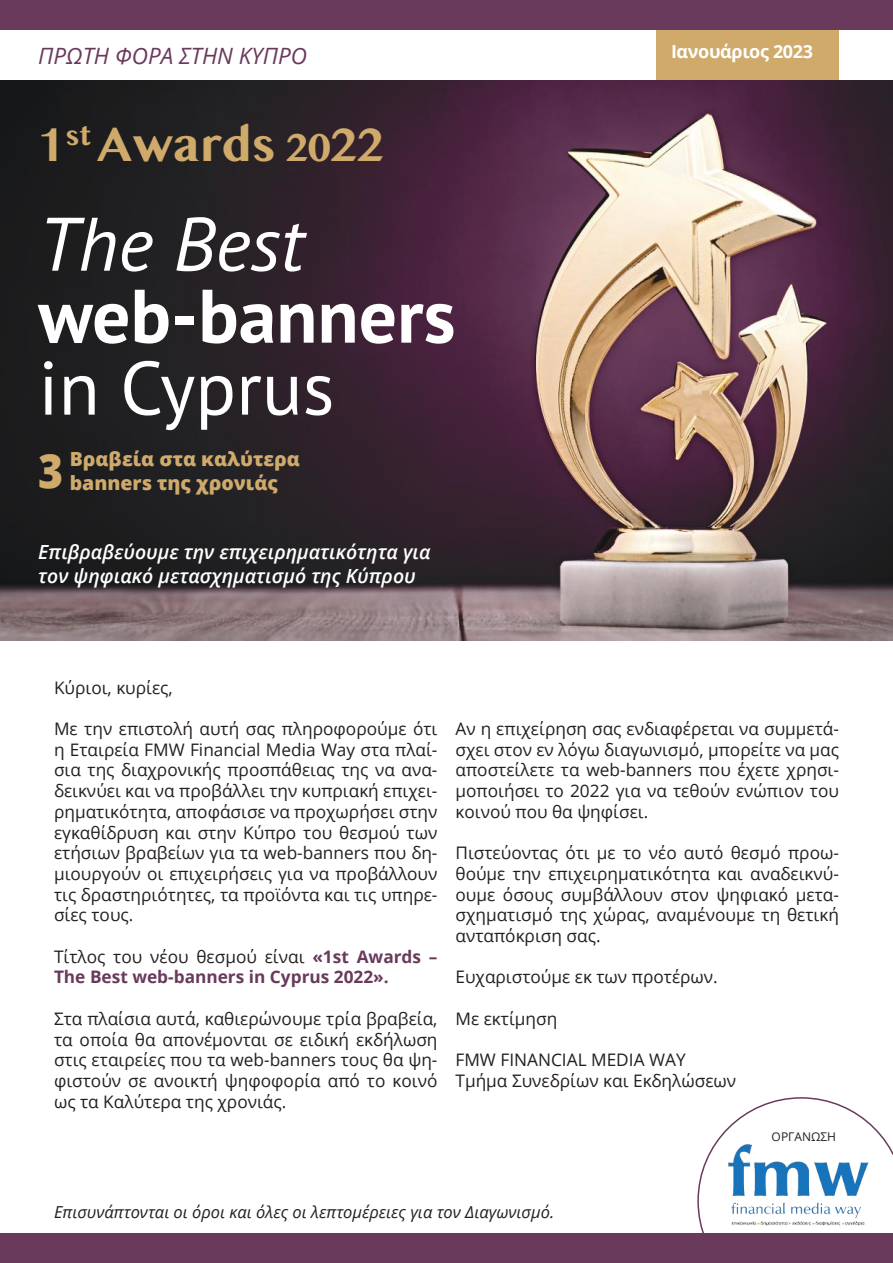
<style>
.page{position:relative;width:893px;height:1263px;background:#fff}
.page>*{position:absolute;margin:0;border:0;box-sizing:border-box;transform-origin:0 0}
.t1{font:700 75.6px "PT Sans";color:#fff}
.t2{font:75.6px "PT Sans";color:#fff}
.t3{font:italic 75.6px "PT Sans";color:#fff}
.t4{font:700 49.35px "Myanmar MN";color:#cfaa6b}
.t5{font:800 47.25px "Open Sans";color:#cfaa6b;scale:.91 1}
.t6{font:italic 22.5px "Open Sans";color:#693a5c}
.t7{font:italic 600 19.5px/24px "Open Sans";color:#fff}
.t8{font:800 19.5px "Open Sans";color:#cfaa6b}
.t9{font:700 18px "Open Sans";letter-spacing:-.02em;color:#fff}
.t10{font:17.25px/20.7px "Open Sans";color:#241f1f;text-align:justify}
.t11{font:700 17.25px/20.7px "Open Sans";color:#693a5c}
.t12{font:italic 16.5px "Open Sans";color:#241f1f}
.t13{font:12px "Open Sans";color:#241f1f}
.s1{font-size:41.1px}
.s2{font-weight:400;color:#241f1f}
</style>
<div class="page">
<svg style="left:697px;top:1097px;width:196px;height:136px"></svg>
<div style="left:657px;top:20px;width:182px;height:96px;background:#cfaa6b"></div>
<img style="left:0;top:81px;width:893px;height:559px">
<div style="left:0;top:1233px;width:893px;height:30px;background:#693a5c"></div>
<div style="left:0;top:0;width:893px;height:30px;background:#693a5c"></div>
<img style="left:719px;top:1137px;width:155px;height:96px">
<h3 class="t6" style="left:38px;top:40px;width:270px">ΠΡΩΤΗ ΦΟΡΑ ΣΤΗΝ ΚΥΠΡΟ</h3>
<p class="t9" style="left:671px;top:39px;width:144px">Ιανουάριος 2023</p>
<h2 class="t4" style="left:38px;top:115px;width:347px">1<sup>st</sup> Awards <span class="s1">20</span>22</h2>
<h1 class="t3" style="left:38px;top:195px;width:267px">The Best</h1>
<h1 class="t1" style="left:38px;top:266px;width:419px">web-banners</h1>
<h1 class="t2" style="left:38px;top:339px;width:298px">in Cyprus</h1>
<h3 class="t5" style="left:38px;top:435px;width:29px">3</h3>
<p class="t8" style="left:70px;top:444px;width:232px">Βραβεία στα καλύτερα</p>
<p class="t8" style="left:70px;top:468px;width:210px">banners της χρονιάς</p>
<p class="t7" style="left:38px;top:540px;width:394px">Επιβραβεύουμε την επιχειρηματικότητα για τον ψηφιακό μετασχηματισμό της Κύπρου</p>
<p class="t10" style="left:54px;top:676px;width:120px">Κύριοι, κυρίες,</p>
<p class="t10" style="left:54px;top:718px;width:385px">Με την επιστολή αυτή σας πληροφορούμε ότι η Εταιρεία FMW Financial Media Way στα πλαί&shy;σια της διαχρονικής προσπάθειας της να ανα&shy;δεικνύει και να προβάλλει την κυπριακή επιχει&shy;ρηματικότητα, αποφάσισε να προχωρήσει στην εγκαθίδρυση και στην Κύπρο του θεσμού των ετήσιων βραβείων για τα web-banners που δη&shy;μιουργούν οι επιχειρήσεις για να προβάλλουν τις δραστηριότητες, τα προϊόντα και τις υπηρε&shy;σίες τους.</p>
<p class="t11" style="left:54px;top:946px;width:385px"><span class="s2">Τίτλος του νέου θεσμού είναι</span> «1st Awards –<br>The Best web-banners in Cyprus 2022».</p>
<p class="t10" style="left:54px;top:1008px;width:385px">Στα πλαίσια αυτά, καθιερώνουμε τρία βραβεία, τα οποία θα απονέμονται σε ειδική εκδήλωση στις εταιρείες που τα web-banners τους θα ψη&shy;φιστούν σε ανοικτή ψηφοφορία από το κοινό ως τα Καλύτερα της χρονιάς.</p>
<p class="t10" style="left:455px;top:718px;width:385px">Αν η επιχείρηση σας ενδιαφέρεται να συμμετά&shy;σχει στον εν λόγω διαγωνισμό, μπορείτε να μας αποστείλετε τα web-banners που έχετε χρησι&shy;μοποιήσει το 2022 για να τεθούν ενώπιον του κοινού που θα ψηφίσει.</p>
<p class="t10" style="left:455px;top:842px;width:385px">Πιστεύοντας ότι με το νέο αυτό θεσμό προω&shy;θούμε την επιχειρηματικότητα και αναδεικνύ&shy;ουμε όσους συμβάλλουν στον ψηφιακό μετα&shy;σχηματισμό της χώρας, αναμένουμε τη θετική ανταπόκριση σας.</p>
<p class="t10" style="left:455px;top:966px;width:264px">Ευχαριστούμε εκ των προτέρων.</p>
<p class="t10" style="left:455px;top:1008px;width:103px">Με εκτίμηση</p>
<p class="t10" style="left:455px;top:1049px;width:282px">FMW FINANCIAL MEDIA WAY<br>Τμήμα Συνεδρίων και Εκδηλώσεων</p>
<p class="t13" style="left:772px;top:1129px;width:66px">ΟΡΓΑΝΩΣΗ</p>
<p class="t12" style="left:54px;top:1200px;width:502px">Επισυνάπτονται οι όροι και όλες οι λεπτομέρειες για τον Διαγωνισμό.</p>
</div>
